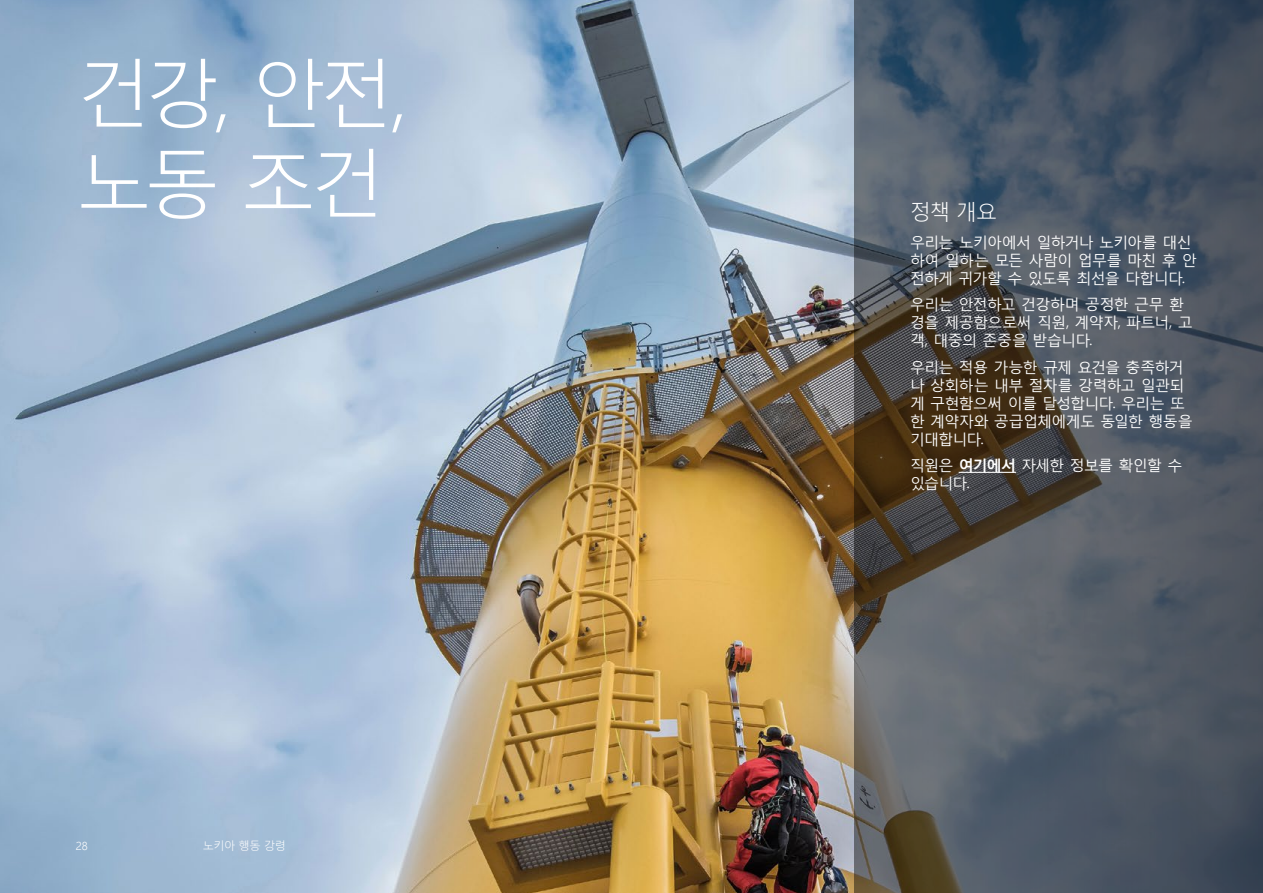
<style>
.page{position:relative;width:1263px;height:893px;background:#fff}
.page>*{position:absolute;margin:0;border:0;box-sizing:border-box;transform-origin:0 0}
.t1{font:300 75px/90px "Malgun Gothic";letter-spacing:-.09em;color:#fff}
.t2{font:300 21px "Malgun Gothic";color:#fff}
.t3{font:15px/18px "Malgun Gothic";letter-spacing:-.05em;color:#fff}
.t4{font:300 11.25px "Malgun Gothic";letter-spacing:-.025em;color:#fff}
.s1{font-weight:700}
</style>
<div class="page">
<img style="left:0;top:0;width:599px;height:893px">
<img style="left:599px;top:0;width:256px;height:893px">
<svg style="left:855px;top:0;width:408px;height:893px;background:#4e545b"></svg>
<hr style="left:959px;top:472px;width:57px;height:1px;background:#fff">
<h1 class="t1" style="left:77px;top:52px;width:333px">건강, 안전, 노동 조건</h1>
<p class="t4" style="left:76px;top:840px;width:14px">28</p>
<p class="t4" style="left:203px;top:840px;width:85px">노키아 행동 강령</p>
<h2 class="t2" style="left:910px;top:200px;width:89px">정책 개요</h2>
<p class="t3" style="left:910px;top:232px;width:289px">우리는 노키아에서 일하거나 노키아를 대신 하여 일하는 모든 사람이 업무를 마친 후 안 전하게 귀가할 수 있도록 최선을 다합니다.</p>
<p class="t3" style="left:910px;top:295px;width:284px">우리는 안전하고 건강하며 공정한 근무 환 경을 제공함으로써 직원, 계약자, 파트너, 고 객, 대중의 존중을 받습니다.</p>
<p class="t3" style="left:910px;top:357px;width:284px">우리는 적용 가능한 규제 요건을 충족하거 나 상회하는 내부 절차를 강력하고 일관되 게 구현함으써 이를 달성합니다. 우리는 또 한 계약자와 공급업체에게도 동일한 행동을 기대합니다.</p>
<p class="t3" style="left:910px;top:456px;width:274px">직원은 <span class="s1">여기에서</span> 자세한 정보를 확인할 수 있습니다.</p>
</div>
